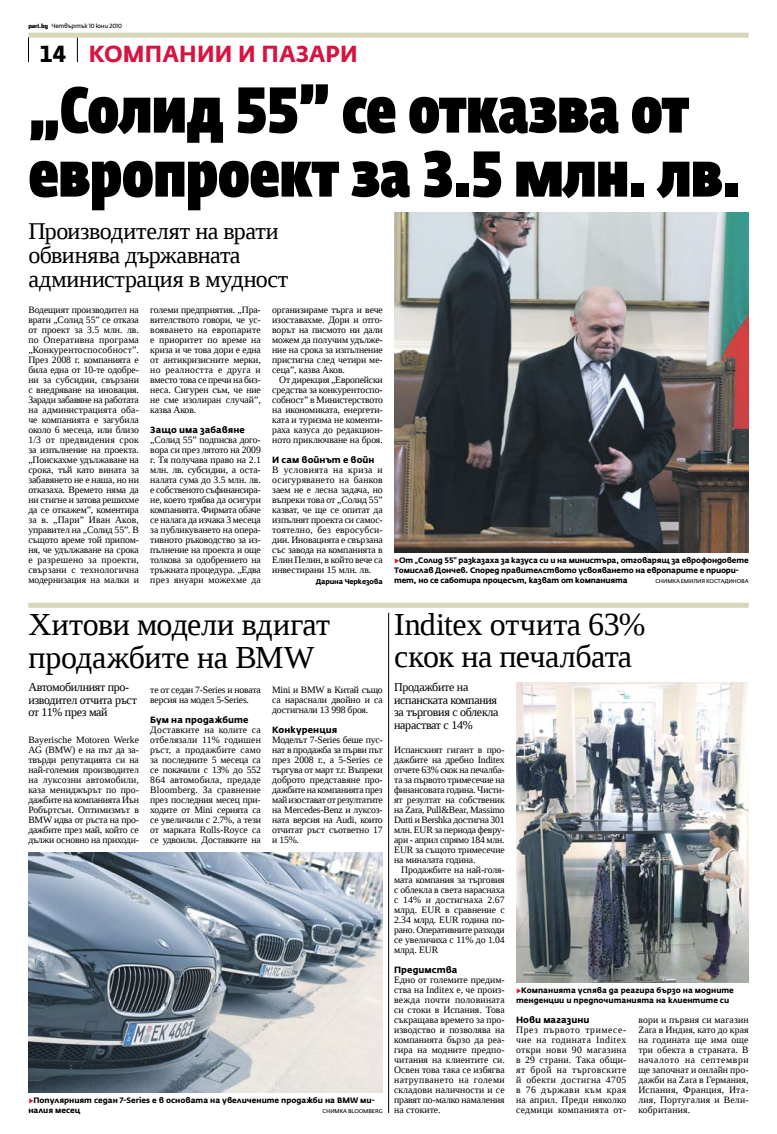
<style>
.page{position:relative;width:777px;height:1134px;background:#fff}
.page>*{position:absolute;margin:0;border:0;box-sizing:border-box;transform-origin:0 0}
.t1{font:64px/64px "Fedra Sans Dis Pro Heavy Cond";color:#000}
.t2{font:32px/33px "Liberation Serif";letter-spacing:-.015em;color:#000}
.t3{font:24px/24px "Liberation Serif";letter-spacing:-.015em;color:#000}
.t4{font:700 23px "Fedra Sans Alt Pro";letter-spacing:-.005em;color:#d71440;scale:.96 1}
.t5{font:12px/12.5px "Liberation Serif";letter-spacing:-.025em;color:#000}
.t6{font:9.7px/10px "Liberation Serif";letter-spacing:-.01em;color:#000;text-align:justify}
.t7{font:9.7px "Liberation Serif";letter-spacing:.01em;color:#000}
.t8{font:700 9px "Fedra Sans Alt Pro";letter-spacing:.01em;color:#000}
.t9{font:700 7.8px/10px "Fedra Sans Alt Pro";letter-spacing:-.02em;color:#000}
.t10{font:700 7.8px/10px "Fedra Sans Alt Pro";color:#000}
.t11{font:700 7px "Fedra Sans Alt Pro";letter-spacing:-.02em;color:#000}
.t12{font:6px "Fedra Sans Alt Pro";letter-spacing:-.02em;color:#000}
.t13{font:5.5px "Fedra Sans Alt Pro";letter-spacing:-.02em;color:#000}
.s1{font-family:"District";font-weight:500}
.s2{color:#000}
.s3{color:#d71635}
</style>
<div class="page">
<svg style="left:28px;top:38px;width:1px;height:24px"></svg>
<svg style="left:77px;top:38px;width:1px;height:24px"></svg>
<div style="left:28px;top:33px;width:720px;height:5px;background:#d8d5b9"></div>
<div style="left:28px;top:603px;width:720px;height:5px;background:#d8d5b9"></div>
<hr style="left:388px;top:613px;width:1px;height:500px;background:#000">
<img style="left:394px;top:213px;width:354px;height:339px">
<img style="left:516px;top:683px;width:232px;height:300px">
<img style="left:28px;top:853px;width:355px;height:240px">
<p class="t12" style="left:28px;top:22px;width:95px"><span class="s1">pari.bg</span> ЧЕТВЪРТЪК 10 ЮНИ 2010</p>
<p class="t4" style="left:40px;top:40px;width:333px"><span class="s2">14</span> Компании и пазари</p>
<p class="t1" style="left:29px;top:73px;width:713px">„Солид 55” се отказва от европроект за 3.5 млн. лв.</p>
<p class="t3" style="left:28px;top:219px;width:261px">Производителят на врати обвинява държавната администрация в мудност</p>
<p class="t6" style="left:28px;top:304px;width:112px">Водещият производител на врати „Солид 55” се отказа от проект за 3.5 млн. лв. по Оперативна програма „Конкурентоспособност”.<br>През 2008 г. компанията е била една от 10-те одобре&shy;ни за субсидии, свързани с внедряване на иновация.<br>Заради забавяне на работата на администрацията оба&shy;че компанията е загубила около 6 месеца, или близо 1/3 от предвидения срок за изпълнение на проекта. „Поискахме удължаване на срока, тъй като вината за забавянето не е наша, но ни отказаха. Времето няма да ни стигне и затова решихме да се откажем”, коментира за в. „Пари” Иван Аков, управител на „Солид 55”. В същото време той припом&shy;ня, че удължаване на срока е разрешено за проекти, свързани с технологична модернизация на малки и</p>
<p class="t6" style="left:150px;top:304px;width:112px">големи предприятия. „Пра&shy;вителството говори, че ус&shy;вояването на европарите е приоритет по време на криза и че това дори е една от антикризисните мерки, но реалността е друга и вместо това се пречи на биз&shy;неса. Сигурен съм, че ние не сме изолиран случай”, казва Аков.</p>
<p class="t6" style="left:272px;top:304px;width:112px">организираме търга и вече</p>
<p class="t6" style="left:272px;top:314px;width:112px">изоставахме. Дори и отго-</p>
<p class="t6" style="left:272px;top:324px;width:112px">ворът на писмото ни дали</p>
<p class="t6" style="left:272px;top:334px;width:112px">можем да получим удълже-</p>
<p class="t6" style="left:272px;top:344px;width:112px">ние на срока за изпълнение</p>
<p class="t6" style="left:272px;top:354px;width:112px">пристигна след четири ме-</p>
<p class="t6" style="left:272px;top:364px;width:74px">сеца”, казва Аков.</p>
<p class="t6" style="left:279px;top:374px;width:105px">От дирекция „Европейски</p>
<p class="t6" style="left:272px;top:384px;width:112px">средства за конкурентоспо-</p>
<p class="t6" style="left:272px;top:394px;width:112px">собност” в Министерството</p>
<p class="t6" style="left:272px;top:404px;width:112px">на икономиката, енергети-</p>
<p class="t6" style="left:272px;top:414px;width:112px">ката и туризма не коменти-</p>
<p class="t6" style="left:272px;top:424px;width:112px">раха казуса до редакцион-</p>
<p class="t6" style="left:272px;top:434px;width:112px">ното приключване на броя.</p>
<p class="t8" style="left:272px;top:454px;width:104px">И сам войнът е войн</p>
<p class="t6" style="left:272px;top:464px;width:112px">В условията на криза и осигуряването на банков заем не е лесна задача, но въпреки това от „Солид 55” казват, че ще се опитат да изпълнят проекта си самос&shy;тоятелно, без евросубси&shy;дии. Иновацията е свързана със завода на компанията в Елин Пелин, в който вече са инвестирани 15 млн. лв.</p>
<p class="t11" style="left:316px;top:577px;width:69px">Дарина Черкезова</p>
<p class="t8" style="left:150px;top:424px;width:96px">Защо има забавяне</p>
<p class="t6" style="left:150px;top:434px;width:112px">„Солид 55” подписва дого&shy;вора си през лятото на 2009 г. Тя получава право на 2.1 млн. лв. субсидии, а оста&shy;налата сума до 3.5 млн. лв. е собственото съфинансира&shy;не, което трябва да осигури компанията. Фирмата обаче се налага да изчака 3 месеца за публикуването на опера&shy;тивното ръководство за из&shy;пълнение на проекта и още толкова за одобрението на тръжната процедура. „Едва през януари можехме да</p>
<p class="t9" style="left:394px;top:555px;width:356px"><span class="s3">▶</span>От „Солид 55” разказаха за казуса си и на министъра, отговарящ за еврофондовете<br>Томислав Дончев. Според правителството усвояването на европарите е приори&shy;тет, но се саботира процесът, казват от компанията</p>
<p class="t13" style="left:655px;top:577px;width:95px">СНИМКА ЕМИЛИЯ КОСТАДИНОВА</p>
<p class="t2" style="left:28px;top:608px;width:303px">Хитови модели вдигат продажбите на BMW</p>
<p class="t5" style="left:28px;top:681px;width:110px">Автомобилният про&shy;изводител отчита ръст от 11% през май</p>
<p class="t6" style="left:28px;top:734px;width:112px">Bayerische Motoren Werke AG (BMW) е на път да за&shy;твърди репутацията си на най-големия производител на луксозни автомобили, каза мениджърът по про&shy;дажбите на компанията Иън Робъртсън. Оптимизмът в BMW идва от ръста на про&shy;дажбите през май, който се дължи основно на приходи-</p>
<p class="t6" style="left:150px;top:684px;width:112px">те от седан 7-Series и новата версия на модел 5-Series.</p>
<p class="t8" style="left:150px;top:714px;width:100px">Бум на продажбите</p>
<p class="t6" style="left:150px;top:724px;width:112px">Доставките на колите са отбелязали 11% годишен ръст, а продажбите само за последните 5 месеца са се покачили с 13% до 552<br>864 автомобила, предаде Bloomberg. За сравнение през последния месец при&shy;ходите от Mini серията са се увеличили с 2.7%, а тези от марката Rolls-Royce са се удвоили. Доставките на</p>
<p class="t6" style="left:272px;top:684px;width:112px">Mini и BMW в Китай също са нараснали двойно и са достигнали 13 998 броя.</p>
<p class="t8" style="left:272px;top:724px;width:67px">Конкуренция</p>
<p class="t6" style="left:272px;top:734px;width:112px">Моделът 7-Series беше пус&shy;нат в продажба за първи път през 2008 г., а 5-Series се търгува от март т.г. Въпреки доброто представяне про&shy;дажбите на компанията през май изостават от резултатите на Mercedes-Benz и луксоз&shy;ната версия на Audi, които отчитат ръст съответно 17 и 15%.</p>
<p class="t10" style="left:28px;top:1095px;width:348px"><span class="s3">▶</span>Популярният седан 7-Series е в основата на увеличените продажби на BMW ми&shy;налия месец</p>
<p class="t13" style="left:323px;top:1107px;width:62px">СНИМКА BLOOMBERG</p>
<p class="t2" style="left:394px;top:608px;width:253px;line-height:32px">Inditex отчита 63% скок на печалбата</p>
<p class="t5" style="left:394px;top:681px;width:106px">Продажбите на испанската компания за търговия с облекла нарастват с 14%</p>
<p class="t6" style="left:394px;top:744px;width:112px">Испанският гигант в про-</p>
<p class="t6" style="left:394px;top:754px;width:112px">дажбите на дребно Inditex</p>
<p class="t6" style="left:394px;top:764px;width:112px">отчете 63% скок на печалба-</p>
<p class="t6" style="left:394px;top:774px;width:112px">та за първото тримесечие на</p>
<p class="t6" style="left:394px;top:784px;width:112px">финансовата година. Чисти-</p>
<p class="t6" style="left:394px;top:794px;width:112px">ят резултат на собственик</p>
<p class="t6" style="left:394px;top:804px;width:112px">на Zara, Pull&amp;Bear, Massimo</p>
<p class="t6" style="left:394px;top:814px;width:112px">Dutti и Bershka достигна 301</p>
<p class="t6" style="left:394px;top:824px;width:112px">млн. EUR за периода февру-</p>
<p class="t6" style="left:394px;top:834px;width:112px">ари - април спрямо 184 млн.</p>
<p class="t6" style="left:394px;top:844px;width:112px">EUR за същото тримесечие</p>
<p class="t6" style="left:394px;top:854px;width:83px">на миналата година.</p>
<p class="t6" style="left:401px;top:864px;width:105px">Продажбите на най-голя-</p>
<p class="t6" style="left:394px;top:874px;width:112px">мата компания за търговия</p>
<p class="t6" style="left:394px;top:884px;width:112px">с облекла в света нараснаха</p>
<p class="t7" style="left:394px;top:893px;width:112px">с 14% и достигнаха 2.67</p>
<p class="t6" style="left:394px;top:904px;width:112px">млрд. EUR в сравнение с</p>
<p class="t6" style="left:394px;top:914px;width:112px">2.34 млрд. EUR година по-</p>
<p class="t6" style="left:394px;top:924px;width:112px">рано. Оперативните разходи</p>
<p class="t6" style="left:394px;top:934px;width:112px">се увеличиха с 11% до 1.04</p>
<p class="t6" style="left:394px;top:944px;width:46px">млрд. EUR</p>
<p class="t8" style="left:394px;top:964px;width:65px">Предимства</p>
<p class="t6" style="left:394px;top:974px;width:112px">Едно от големите предим&shy;ства на Inditex е, че произ&shy;вежда почти половината си стоки в Испания. Това съкращава времето за про&shy;изводство и позволява на компанията бързо да реа&shy;гира на модните предпо&shy;читания на клиентите си.<br>Освен това така се избягва натрупването на големи складови наличности и се правят по-малко намаления на стоките.</p>
<p class="t10" style="left:516px;top:985px;width:219px"><span class="s3">▶</span>Компанията успява да реагира бързо на модните тенденции и предпочитанията на клиентите си</p>
<p class="t8" style="left:516px;top:1014px;width:75px">Нови магазини</p>
<p class="t6" style="left:516px;top:1024px;width:112px">През първото тримесе&shy;чие на годината Inditex откри нови 90 магазина в 29 страни. Така общи&shy;ят брой на търговските й обекти достигна 4705 в 76 държави към края на април. Преди няколко седмици компанията от-</p>
<p class="t6" style="left:638px;top:1014px;width:112px">вори и първия си магазин Zara в Индия, като до края на годината ще има още три обекта в страната. В началото на септември ще започнат и онлайн про&shy;дажби на Zara в Германия, Испания, Франция, Ита&shy;лия, Португалия и Вели&shy;кобритания.</p>
</div>
